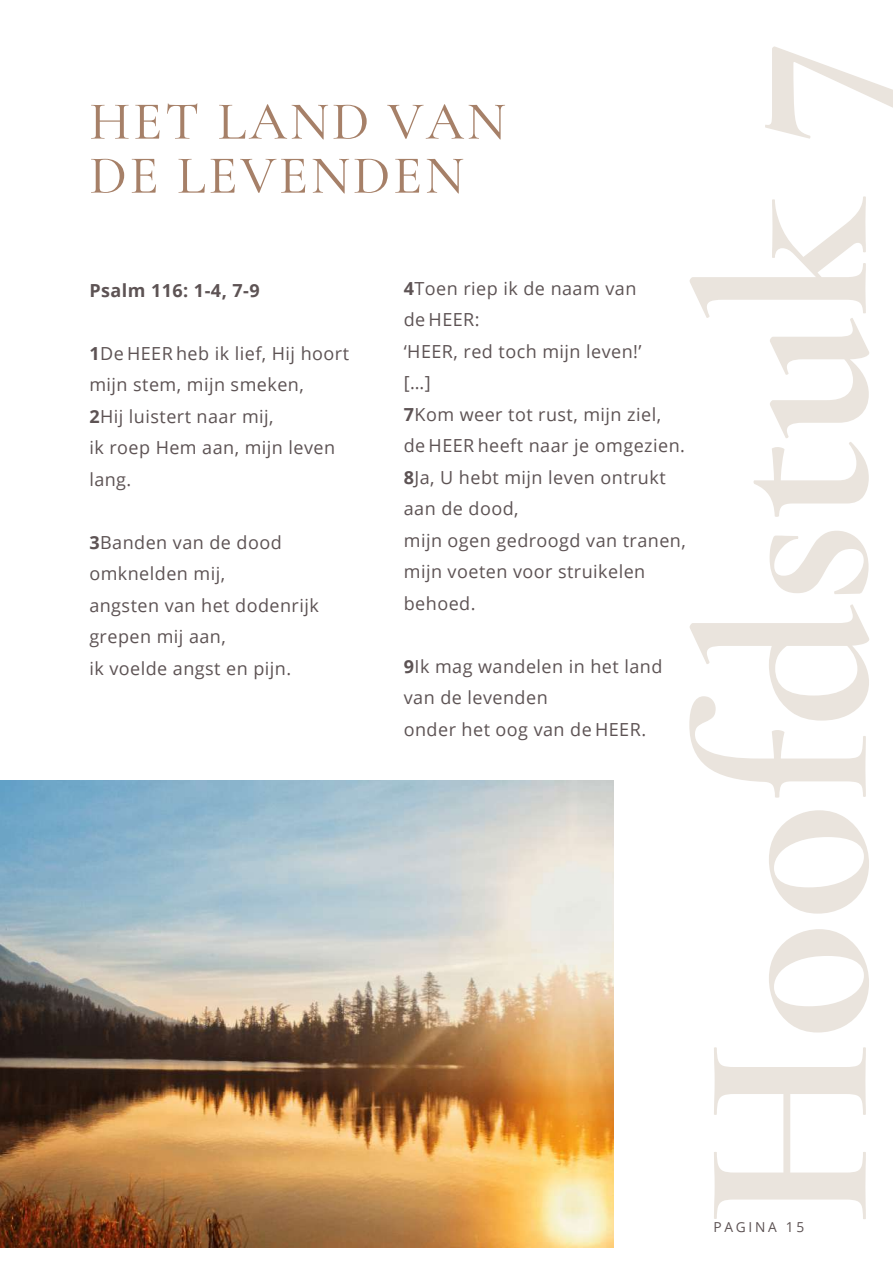
<style>
.page{position:relative;width:893px;height:1264px;background:#fff}
.page>*{position:absolute;margin:0;border:0;box-sizing:border-box;transform-origin:0 0}
.t1{font:700 243px "Cormorant Garamond";color:#eae4dd}
.t2{font:500 54px/54px "Cormorant Garamond";letter-spacing:.05em;color:#a68068}
.t3{font:18px/31.5px "Open Sans";letter-spacing:.025em;color:#5d5354}
.t4{font:700 18px "Open Sans";letter-spacing:.025em;color:#5d5354}
.t5{font:13.65px "Open Sans";letter-spacing:.2em;color:#5d5354}
.s1{font-weight:700}
</style>
<div class="page">
<img style="left:0;top:780px;width:614px;height:467px">
<h1 class="t1" style="left:641px;top:1225px;width:1190px;rotate:-90deg">Hoofdstuk 7</h1>
<h2 class="t2" style="left:89px;top:94px;width:418px">HET LAND VAN<br>DE LEVENDEN</h2>
<p class="t3" style="left:404px;top:272px;width:283px"><span class="s1">4</span>Toen riep ik de naam van<br>de HEER:<br>‘HEER, red toch mijn leven!’<br>[…]<br><span class="s1">7</span>Kom weer tot rust, mijn ziel, de HEER heeft naar je omgezien.<br><span class="s1">8</span>Ja, U hebt mijn leven ontrukt aan de dood,<br>mijn ogen gedroogd van tranen, mijn voeten voor struikelen behoed.</p>
<p class="t4" style="left:89px;top:277px;width:172px">Psalm 116: 1-4, 7-9</p>
<p class="t3" style="left:89px;top:337px;width:261px"><span class="s1">1</span>De HEER heb ik lief, Hij hoort mijn stem, mijn smeken,<br><span class="s1">2</span>Hij luistert naar mij,<br>ik roep Hem aan, mijn leven lang.</p>
<p class="t3" style="left:89px;top:526px;width:231px"><span class="s1">3</span>Banden van de dood omknelden mij,<br>angsten van het dodenrijk grepen mij aan,<br>ik voelde angst en pijn.</p>
<p class="t3" style="left:404px;top:650px;width:260px"><span class="s1">9</span>Ik mag wandelen in het land van de levenden<br>onder het oog van de HEER.</p>
<p class="t5" style="left:713px;top:1217px;width:92px">PAGINA 15</p>
</div>
